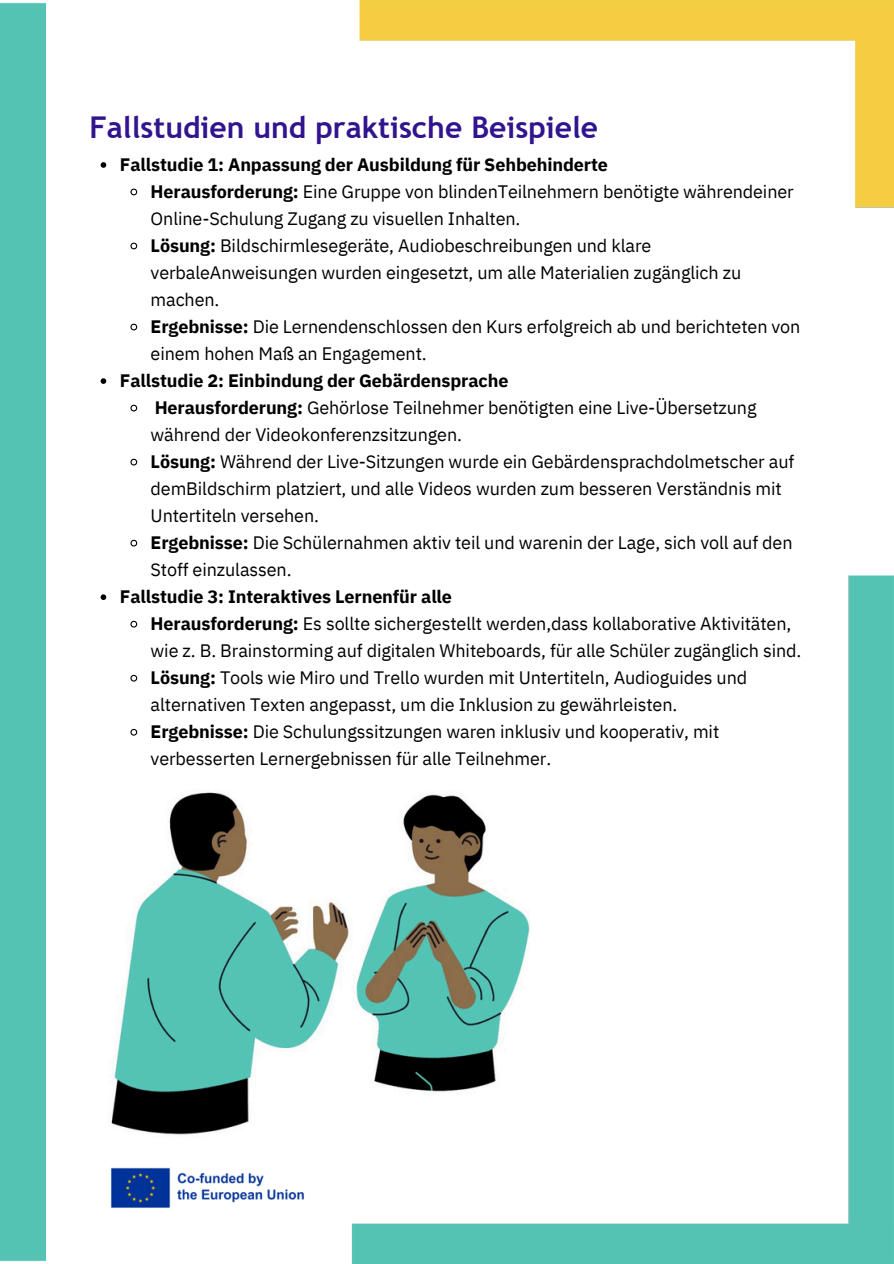
<style>
.page{position:relative;width:894px;height:1264px;background:#fff}
.page>*{position:absolute;margin:0;border:0;box-sizing:border-box;transform-origin:0 0}
.t1{font:700 30px "Trebuchet MS";color:#31148e}
.t2{font:18px/27px "IBM Plex Sans";letter-spacing:-.005em;color:#000}
.t3{font:700 18px "IBM Plex Sans";letter-spacing:-.005em;color:#000}
.s1{font-weight:700}
</style>
<div class="page">
<img style="left:110px;top:1167px;width:194px;height:41px">
<img style="left:111px;top:792px;width:234px;height:343px">
<div style="left:0;top:2px;width:45px;height:1260px;background:#55c3b4"></div>
<img style="left:345px;top:575px;width:548px;height:688px">
<img style="left:359px;top:0;width:534px;height:208px">
<svg style="left:101px;top:162px;width:5px;height:6px"></svg>
<svg style="left:130px;top:188px;width:8px;height:8px"></svg>
<svg style="left:130px;top:242px;width:8px;height:8px"></svg>
<svg style="left:130px;top:323px;width:8px;height:8px"></svg>
<svg style="left:101px;top:378px;width:5px;height:6px"></svg>
<svg style="left:130px;top:404px;width:8px;height:8px"></svg>
<svg style="left:130px;top:458px;width:8px;height:8px"></svg>
<svg style="left:130px;top:539px;width:8px;height:8px"></svg>
<svg style="left:101px;top:594px;width:5px;height:6px"></svg>
<svg style="left:130px;top:620px;width:8px;height:8px"></svg>
<svg style="left:130px;top:674px;width:8px;height:8px"></svg>
<svg style="left:130px;top:728px;width:8px;height:8px"></svg>
<p class="t1" style="left:89px;top:110px;width:510px">Fallstudien und praktische Beispiele</p>
<p class="t3" style="left:120px;top:153px;width:489px">Fallstudie 1: Anpassung der Ausbildung für Sehbehinderte</p>
<p class="t2" style="left:150px;top:178px;width:644px"><span class="s1">Herausforderung:</span> Eine Gruppe von blindenTeilnehmern benötigte währendeiner<br>Online-Schulung Zugang zu visuellen Inhalten.</p>
<p class="t2" style="left:150px;top:232px;width:592px"><span class="s1">Lösung:</span> Bildschirmlesegeräte, Audiobeschreibungen und klare verbaleAnweisungen wurden eingesetzt, um alle Materialien zugänglich zu machen.</p>
<p class="t2" style="left:150px;top:313px;width:651px"><span class="s1">Ergebnisse:</span> Die Lernendenschlossen den Kurs erfolgreich ab und berichteten von einem hohen Maß an Engagement.</p>
<p class="t3" style="left:120px;top:369px;width:390px">Fallstudie 2: Einbindung der Gebärdensprache</p>
<p class="t2" style="left:150px;top:394px;width:607px"><span class="s1">Herausforderung:</span> Gehörlose Teilnehmer benötigten eine Live-Übersetzung während der Videokonferenzsitzungen.</p>
<p class="t2" style="left:150px;top:448px;width:645px"><span class="s1">Lösung:</span> Während der Live-Sitzungen wurde ein Gebärdensprachdolmetscher auf demBildschirm platziert, und alle Videos wurden zum besseren Verständnis mit<br>Untertiteln versehen.</p>
<p class="t2" style="left:150px;top:529px;width:643px"><span class="s1">Ergebnisse:</span> Die Schülernahmen aktiv teil und warenin der Lage, sich voll auf den<br>Stoff einzulassen.</p>
<p class="t3" style="left:120px;top:585px;width:333px">Fallstudie 3: Interaktives Lernenfür alle</p>
<p class="t2" style="left:150px;top:610px;width:652px"><span class="s1">Herausforderung:</span> Es sollte sichergestellt werden,dass kollaborative Aktivitäten, wie z. B. Brainstorming auf digitalen Whiteboards, für alle Schüler zugänglich sind.</p>
<p class="t2" style="left:150px;top:664px;width:598px"><span class="s1">Lösung:</span> Tools wie Miro und Trello wurden mit Untertiteln, Audioguides und alternativen Texten angepasst, um die Inklusion zu gewährleisten.</p>
<p class="t2" style="left:150px;top:718px;width:570px"><span class="s1">Ergebnisse:</span> Die Schulungssitzungen waren inklusiv und kooperativ, mit verbesserten Lernergebnissen für alle Teilnehmer.</p>
</div>
